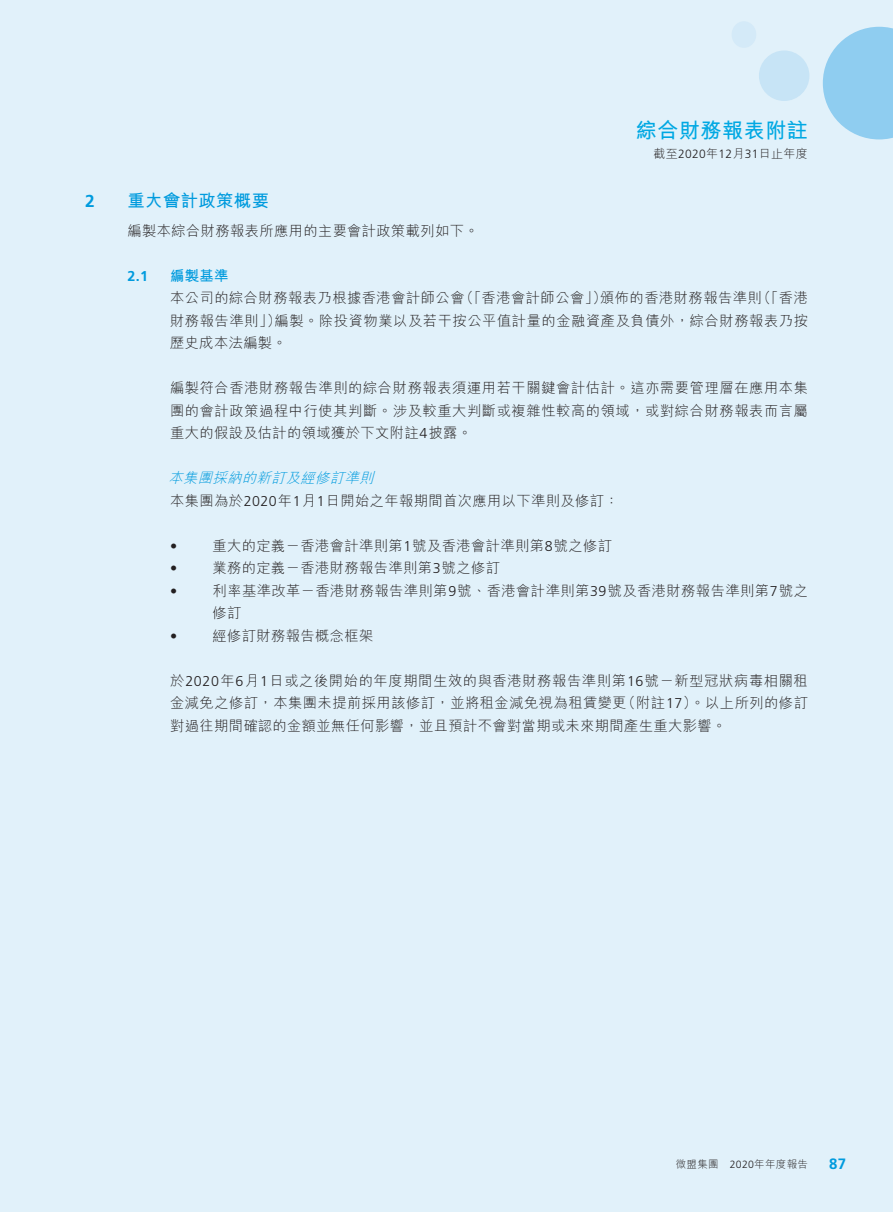
<style>
.page{position:relative;width:893px;height:1212px;background:#e1f1fa}
.page>*{position:absolute;margin:0;border:0;box-sizing:border-box;transform-origin:0 0}
.t1{font:700 21px "M Hei HK";letter-spacing:.03em;color:#00a8e3}
.t2{font:700 17.25px "M Hei HK";letter-spacing:.03em;color:#009bde}
.t3{font:700 17.25px "Frutiger LT Std";color:#009bde}
.t4{font:700 15px "Frutiger LT Std";color:#009bde}
.t5{font:300 14.25px/22.5px "M Hei HK";letter-spacing:.03em;color:#231f20;text-align:justify}
.t6{font:700 14.25px "M Hei HK";color:#009bde}
.t7{font:300 14.25px "Frutiger LT Std";color:#231f20}
.t8{font:700 14.25px "Frutiger LT Std";color:#009bde}
.t9{font:300 12px "M Hei HK";letter-spacing:.03em;color:#231f20}
.t10{font:300 10.5px "M Hei HK";letter-spacing:.03em;color:#231f20}
.s1{font-family:"Frutiger LT Std"}
.s2{font-style:italic;color:#009bde}
</style>
<div class="page">
<svg style="left:823px;top:27px;width:70px;height:112px"></svg>
<div style="left:759px;top:50px;width:50px;height:51px;background:#c7e4f6;border-radius:50%"></div>
<div style="left:732px;top:21px;width:24px;height:27px;background:#d4eaf8;border-radius:50%"></div>
<h1 class="t1" style="left:636px;top:115px;width:174px">綜合財務報表附註</h1>
<p class="t9" style="left:653px;top:148px;width:156px">截至<span class="s1">2020</span>年<span class="s1">12</span>月<span class="s1">31</span>日止年度</p>
<p class="t3" style="left:85px;top:191px;width:11px">2</p>
<p class="t2" style="left:128px;top:188px;width:143px">重大會計政策概要</p>
<p class="t5" style="left:128px;top:219px;width:353px">編製本綜合財務報表所應用的主要會計政策載列如下。</p>
<p class="t8" style="left:128px;top:267px;width:22px">2.1</p>
<p class="t6" style="left:170px;top:265px;width:60px">編製基準</p>
<p class="t5" style="left:170px;top:286px;width:639px">本公司的綜合財務報表乃根據香港會計師公會（「香港會計師公會」）頒佈的香港財務報告準則（「香港財務報告準則」）編製。除投資物業以及若干按公平值計量的金融資產及負債外，綜合財務報表乃按歷史成本法編製。</p>
<p class="t5" style="left:170px;top:376px;width:639px">編製符合香港財務報告準則的綜合財務報表須運用若干關鍵會計估計。這亦需要管理層在應用本集團的會計政策過程中行使其判斷。涉及較重大判斷或複雜性較高的領域，或對綜合財務報表而言屬重大的假設及估計的領域獲於下文附註<span class="s1">4</span>披露。</p>
<p class="t5" style="left:169px;top:466px;width:451px"><span class="s2">本集團採納的新訂及經修訂準則<br></span>本集團為於<span class="s1">2020</span>年<span class="s1">1</span>月<span class="s1">1</span>日開始之年報期間首次應用以下準則及修訂：</p>
<p class="t7" style="left:170px;top:538px;width:9px">•</p>
<p class="t5" style="left:213px;top:534px;width:401px">重大的定義－香港會計準則第<span class="s1">1</span>號及香港會計準則第<span class="s1">8</span>號之修訂</p>
<p class="t7" style="left:170px;top:560px;width:9px">•</p>
<p class="t5" style="left:213px;top:556px;width:289px">業務的定義－香港財務報告準則第<span class="s1">3</span>號之修訂</p>
<p class="t7" style="left:170px;top:583px;width:9px">•</p>
<p class="t5" style="left:213px;top:579px;width:597px">利率基準改革－香港財務報告準則第<span class="s1">9</span>號、香港會計準則第<span class="s1">39</span>號及香港財務報告準則第<span class="s1">7</span>號之修訂</p>
<p class="t7" style="left:170px;top:628px;width:9px">•</p>
<p class="t5" style="left:213px;top:624px;width:162px">經修訂財務報告概念框架</p>
<p class="t5" style="left:170px;top:669px;width:639px">於<span class="s1">2020</span>年<span class="s1">6</span>月<span class="s1">1</span>日或之後開始的年度期間生效的與香港財務報告準則第<span class="s1">16</span>號－新型冠狀病毒相關租金減免之修訂，本集團未提前採用該修訂，並將租金減免視為租賃變更（附註<span class="s1">17</span>）。以上所列的修訂對過往期間確認的金額並無任何影響，並且預計不會對當期或未來期間產生重大影響。</p>
<p class="t10" style="left:676px;top:1159px;width:134px">微盟集團 <span class="s1">2020</span>年年度報告</p>
<p class="t4" style="left:829px;top:1154px;width:19px">87</p>
</div>
